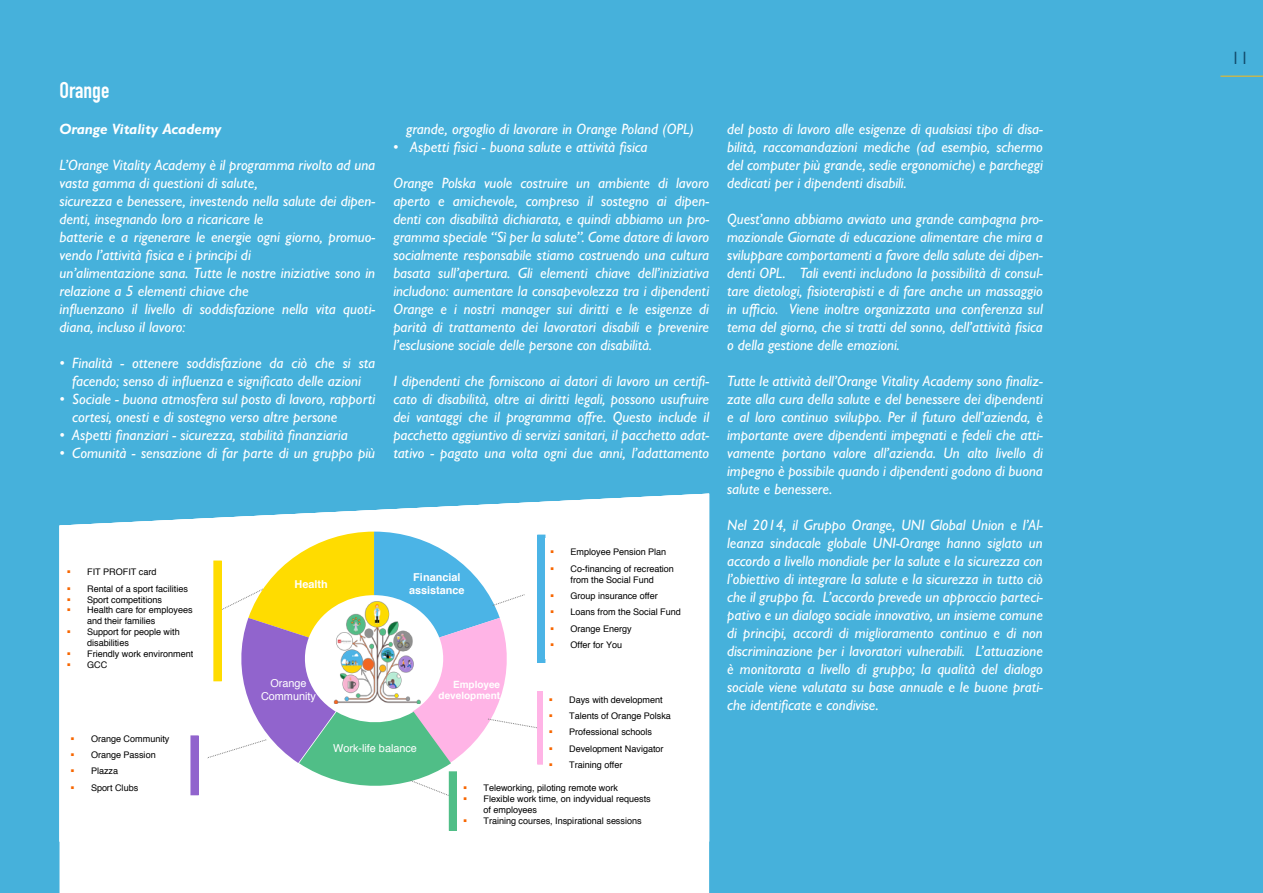
<style>
.page{position:relative;width:1263px;height:893px;background:#fff}
.page>*{position:absolute;margin:0;border:0;box-sizing:border-box;transform-origin:0 0}
.t1{font:22.5px "DIN Engschrift Std";color:#fff}
.t2{font:18px "Gill Sans MT Pro";color:#0f4768}
.t3{font:italic 500 15px/18px "Gill Sans MT Pro";color:#fff;text-align:justify}
.t4{font:italic 700 15px "Gill Sans MT Pro";color:#fff}
.t5{font:10.95px/12.9px "Helvetica";letter-spacing:-.005em;color:#fff;text-align:center}
.t6{font:700 10.95px/12.9px "Helvetica";letter-spacing:-.005em;color:#fff;text-align:center}
.t7{font:700 10.05px/11.7px "Helvetica";color:#fff;text-align:right}
.t8{font:9.15px/10.9px "Helvetica";letter-spacing:-.005em;color:#000}
.s1{color:#f76600}
</style>
<div class="page">
<hr style="left:0;top:0;width:1px;height:893px;background:#d1d3d4">
<div style="left:1px;top:0;width:1262px;height:893px;background:#46b1db"></div>
<div style="left:60px;top:842px;width:649px;height:51px;background:#fff"></div>
<svg style="left:60px;top:494px;width:649px;height:348px;fill:#fff"></svg>
<div style="left:538px;top:535px;width:7px;height:127px;background:#4bb4e6"></div>
<div style="left:545px;top:539px;width:141px;height:120px;background:#fff"></div>
<div style="left:538px;top:691px;width:7px;height:73px;background:#ffb4e6"></div>
<div style="left:537px;top:691px;width:8px;height:73px;border:1px solid #ffb4e6"></div>
<div style="left:544px;top:684px;width:141px;height:96px;background:#fff"></div>
<div style="left:449px;top:772px;width:7px;height:58px;background:#50be87"></div>
<div style="left:449px;top:771px;width:8px;height:59px;border:1px solid #50be87"></div>
<div style="left:458px;top:780px;width:198px;height:50px;background:#fff"></div>
<svg style="left:175px;top:532px;width:364px;height:265px"></svg>
<div style="left:65px;top:722px;width:142px;height:83px;background:#fff"></div>
<div style="left:191px;top:736px;width:7px;height:59px;background:#9164cd"></div>
<div style="left:62px;top:558px;width:149px;height:126px;background:#fff"></div>
<div style="left:214px;top:561px;width:7px;height:120px;background:#ffdc00"></div>
<div style="left:214px;top:561px;width:8px;height:120px;border:1px solid #ffdc00"></div>
<img style="left:301px;top:599px;width:148px;height:105px">
<img style="left:109px;top:494px;width:26px;height:23px">
<div style="left:70px;top:804px;width:100px;height:26px;background:#fff"></div>
<hr style="left:1220px;top:76px;width:43px;height:1px;background:#fdb913">
<h1 class="t1" style="left:60px;top:76px;width:51px">Orange</h1>
<p class="t4" style="left:60px;top:119px;width:163px">Orange Vitality Academy</p>
<p class="t3" style="left:60px;top:155px;width:317px;text-align:left">L’Orange Vitality Academy è il programma rivolto ad una vasta gamma di questioni di salute,<br>sicurezza e benessere, investendo nella salute dei dipen&shy;denti, insegnando loro a ricaricare le<br>batterie e a rigenerare le energie ogni giorno, promuo&shy;vendo l’attività fisica e i principi di<br>un’alimentazione sana. Tutte le nostre iniziative sono in relazione a 5 elementi chiave che<br>influenzano il livello di soddisfazione nella vita quoti&shy;diana, incluso il lavoro:</p>
<p class="t3" style="left:60px;top:353px;width:317px;text-align:center">• Finalità - ottenere soddisfazione da ciò che si sta facendo; senso di influenza e significato delle azioni</p>
<p class="t3" style="left:72px;top:389px;width:304px;text-indent:-13px">• Sociale - buona atmosfera sul posto di lavoro, rapporti cortesi, onesti e di sostegno verso altre persone</p>
<p class="t3" style="left:60px;top:425px;width:290px">• Aspetti finanziari - sicurezza, stabilità finanziaria</p>
<p class="t3" style="left:60px;top:443px;width:317px">• Comunità - sensazione di far parte di un gruppo più</p>
<p class="t3" style="left:406px;top:119px;width:289px">grande, orgoglio di lavorare in Orange Poland (OPL)</p>
<p class="t3" style="left:393px;top:137px;width:256px">• Aspetti fisici - buona salute e attività fisica</p>
<p class="t3" style="left:393px;top:173px;width:317px">Orange Polska vuole costruire un ambiente di lavoro aperto e amichevole, compreso il sostegno ai dipen&shy;denti con disabilità dichiarata, e quindi abbiamo un pro&shy;gramma speciale “Sì per la salute”. Come datore di lavoro socialmente responsabile stiamo costruendo una cultura basata sull’apertura. Gli elementi chiave dell’iniziativa includono: aumentare la consapevolezza tra i dipendenti Orange e i nostri manager sui diritti e le esigenze di parità di trattamento dei lavoratori disabili e prevenire l’esclusione sociale delle persone con disabilità.</p>
<p class="t3" style="left:393px;top:371px;width:317px">I dipendenti che forniscono ai datori di lavoro un certifi&shy;cato di disabilità, oltre ai diritti legali, possono usufruire dei vantaggi che il programma offre. Questo include il pacchetto aggiuntivo di servizi sanitari, il pacchetto adat&shy;tativo - pagato una volta ogni due anni, l’adattamento</p>
<p class="t8" style="left:67px;top:567px;width:91px"><span class="s1">▪</span> FIT PROFIT card</p>
<p class="t8" style="left:67px;top:583px;width:123px"><span class="s1">▪</span> Rental of a sport facilities</p>
<p class="t8" style="left:67px;top:594px;width:97px"><span class="s1">▪</span> Sport competitions</p>
<p class="t8" style="left:87px;top:605px;width:107px;text-indent:-20px"><span class="s1">▪</span> Health care for employees and their families</p>
<p class="t8" style="left:87px;top:627px;width:94px;text-indent:-20px"><span class="s1">▪</span> Support for people with disabilities</p>
<p class="t8" style="left:67px;top:649px;width:128px"><span class="s1">▪</span> Friendly work environment</p>
<p class="t8" style="left:67px;top:659px;width:42px"><span class="s1">▪</span> GCC</p>
<p class="t8" style="left:71px;top:733px;width:100px"><span class="s1">▪</span> Orange Community</p>
<p class="t8" style="left:71px;top:750px;width:87px"><span class="s1">▪</span> Orange Passion</p>
<p class="t8" style="left:71px;top:766px;width:49px"><span class="s1">▪</span> Plazza</p>
<p class="t8" style="left:71px;top:782px;width:69px"><span class="s1">▪</span> Sport Clubs</p>
<p class="t6" style="left:295px;top:578px;width:35px">Health</p>
<p class="t6" style="left:409px;top:571px;width:57px">Financial assistance</p>
<p class="t8" style="left:550px;top:547px;width:118px"><span class="s1">▪</span> Employee Pension Plan</p>
<p class="t8" style="left:550px;top:563px;width:125px;text-align:center"><span class="s1">▪</span> Co-financing of recreation from the Social Fund</p>
<p class="t8" style="left:550px;top:590px;width:109px"><span class="s1">▪</span> Group insurance offer</p>
<p class="t8" style="left:550px;top:607px;width:132px"><span class="s1">▪</span> Loans from the Social Fund</p>
<p class="t8" style="left:550px;top:623px;width:83px"><span class="s1">▪</span> Orange Energy</p>
<p class="t8" style="left:550px;top:639px;width:74px"><span class="s1">▪</span> Offer for You</p>
<p class="t5" style="left:261px;top:677px;width:56px">Orange<br>Community</p>
<p class="t5" style="left:333px;top:742px;width:85px">Work-life balance</p>
<p class="t7" style="left:439px;top:678px;width:63px">Employee development</p>
<p class="t8" style="left:549px;top:694px;width:115px"><span class="s1">▪</span> Days with development</p>
<p class="t8" style="left:549px;top:710px;width:124px"><span class="s1">▪</span> Talents of Orange Polska</p>
<p class="t8" style="left:549px;top:727px;width:105px"><span class="s1">▪</span> Professional schools</p>
<p class="t8" style="left:549px;top:743px;width:116px"><span class="s1">▪</span> Development Navigator</p>
<p class="t8" style="left:549px;top:759px;width:75px"><span class="s1">▪</span> Training offer</p>
<p class="t8" style="left:463px;top:783px;width:157px"><span class="s1">▪</span> Teleworking, piloting remote work</p>
<p class="t8" style="left:483px;top:794px;width:169px;text-indent:-20px"><span class="s1">▪</span> Flexible work time, on indyvidual requests of employees</p>
<p class="t8" style="left:463px;top:815px;width:180px"><span class="s1">▪</span> Training courses, Inspirational sessions</p>
<p class="t3" style="left:727px;top:119px;width:317px">del posto di lavoro alle esigenze di qualsiasi tipo di disa&shy;bilità, raccomandazioni mediche (ad esempio, schermo del computer più grande, sedie ergonomiche) e parcheggi dedicati per i dipendenti disabili.</p>
<p class="t3" style="left:727px;top:209px;width:317px">Quest’anno abbiamo avviato una grande campagna pro&shy;mozionale Giornate di educazione alimentare che mira a sviluppare comportamenti a favore della salute dei dipen&shy;denti OPL. Tali eventi includono la possibilità di consul&shy;tare dietologi, fisioterapisti e di fare anche un massaggio in ufficio. Viene inoltre organizzata una conferenza sul tema del giorno, che si tratti del sonno, dell’attività fisica o della gestione delle emozioni.</p>
<p class="t3" style="left:727px;top:371px;width:317px">Tutte le attività dell’Orange Vitality Academy sono finaliz&shy;zate alla cura della salute e del benessere dei dipendenti e al loro continuo sviluppo. Per il futuro dell’azienda, è importante avere dipendenti impegnati e fedeli che atti&shy;vamente portano valore all’azienda. Un alto livello di impegno è possibile quando i dipendenti godono di buona salute e benessere.</p>
<p class="t3" style="left:727px;top:515px;width:317px">Nel 2014, il Gruppo Orange, UNI Global Union e l’Al&shy;leanza sindacale globale UNI-Orange hanno siglato un accordo a livello mondiale per la salute e la sicurezza con l’obiettivo di integrare la salute e la sicurezza in tutto ciò che il gruppo fa. L’accordo prevede un approccio parteci&shy;pativo e un dialogo sociale innovativo, un insieme comune di principi, accordi di miglioramento continuo e di non discriminazione per i lavoratori vulnerabili. L’attuazione è monitorata a livello di gruppo; la qualità del dialogo sociale viene valutata su base annuale e le buone prati&shy;che identificate e condivise.</p>
<p class="t2" style="left:1231px;top:48px;width:19px">11</p>
</div>
